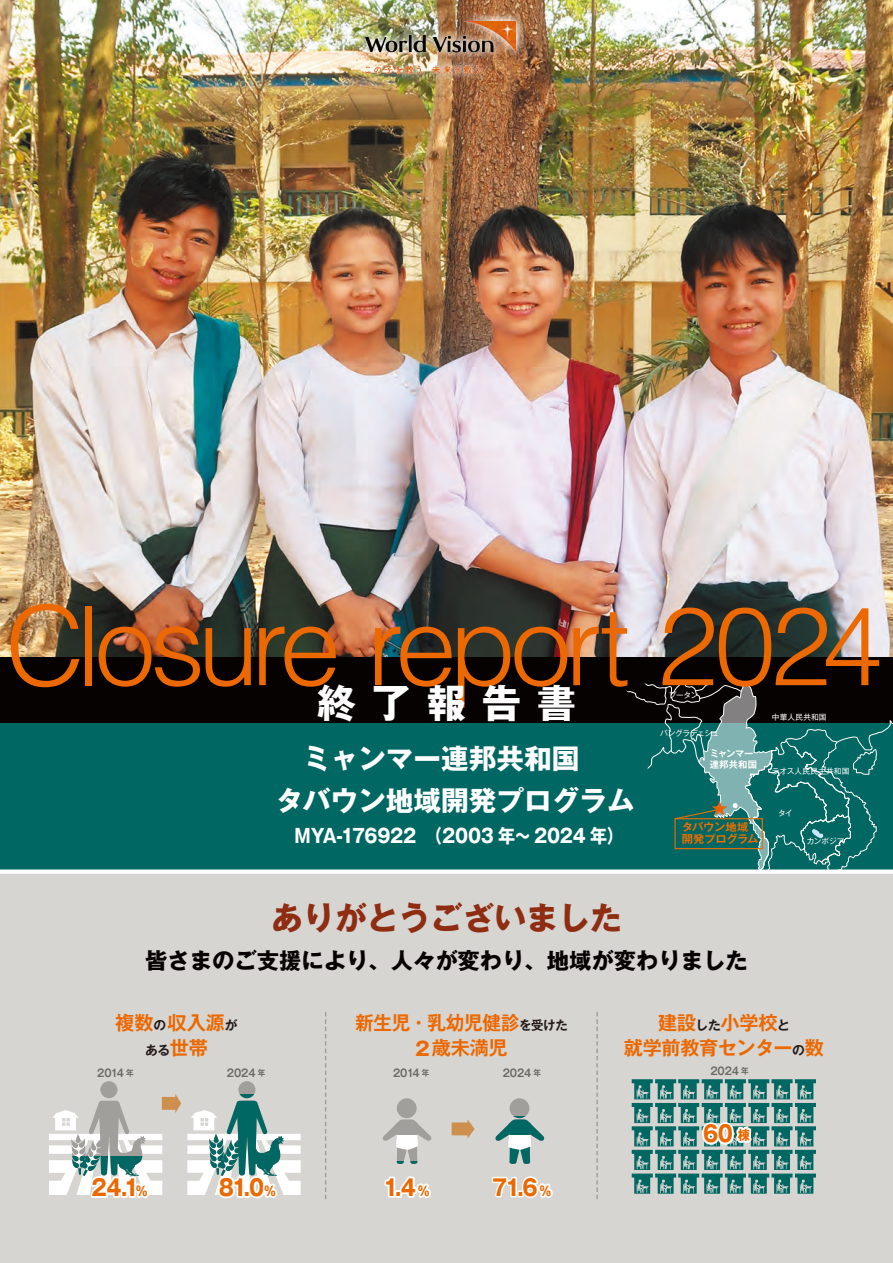
<style>
.page{position:relative;width:893px;height:1263px;background:#fff}
.page>*{position:absolute;margin:0;border:0;box-sizing:border-box;transform-origin:0 0}
.t1{font:300 110.1px "Helvetica";letter-spacing:-.065em;color:#ec6800}
.t2{font:700 39.3px "Gothic MB101 Pro";letter-spacing:.4em;color:#fff}
.t3{font:700 31.95px "Gothic MB101 Pro";color:#8e2d11}
.t4{font:700 27.6px/42px "Gothic MB101 Pro";color:#fff}
.t5{font:700 22.35px "Gothic MB101 Pro";color:#060202}
.t6{font:700 22.35px "Gothic MB101 Pro";letter-spacing:-.07em;color:#ec6800;scale:.9 1}
.t7{font:700 19.2px/24.5px "Gothic MB101 Pro De";letter-spacing:-.01em;color:#ec6800;text-align:center}
.t8{font:700 19.2px "Gothic MB101 Pro";letter-spacing:-.01em;color:#fff;scale:.9 1}
.t9{font:700 12.75px "Gothic MB101 Pro De";color:#231916}
.t10{font:700 10.8px/12.6px "Gothic MB101 Pro De";letter-spacing:-.025em;color:#ed6d00;scale:1.04 1}
.t11{font:700 10.65px "Gothic MB101 Pro De";letter-spacing:-.01em;color:#6a6966;scale:.9 1}
.t12{font:700 9.3px/11.6px "Gothic MB101 Pro De";color:#fff}
.t13{font:7.65px "Gothic MB101 Pro";color:#fff}
.t14{font:7.65px "Gothic MB101 Pro";letter-spacing:.02em;color:#fff}
.t15{font:7.65px "Gothic MB101 Pro";letter-spacing:-.05em;color:#fff}
.s1{font-size:12.75px;color:#231916}
.s2{font-size:19.2px;color:#ec6800}
.s3{font-family:"Gothic MB101 Pro"}
.s4{font-size:8.55px}
.s5{font-size:13.2px}
.s6{font-size:13.5px}
</style>
<div class="page">
<div style="left:0;top:723px;width:893px;height:540px;background:#d6d5d2"></div>
<img style="left:0;top:0;width:893px;height:657px">
<div style="left:0;top:723px;width:893px;height:149px;background:#006762"></div>
<div style="left:0;top:657px;width:893px;height:66px;background:#060202"></div>
<div style="left:0;top:869px;width:893px;height:5px;background:#fff"></div>
<svg style="left:620px;top:683px;width:273px;height:187px"></svg>
<img style="left:357px;top:12px;width:168px;height:70px">
<svg style="left:325px;top:1012px;width:1px;height:187px"></svg>
<svg style="left:596px;top:1012px;width:2px;height:187px"></svg>
<svg style="left:452px;top:1119px;width:23px;height:19px"></svg>
<svg style="left:384px;top:1176px;width:47px;height:22px"></svg>
<svg style="left:492px;top:1176px;width:61px;height:22px"></svg>
<svg style="left:49px;top:1081px;width:132px;height:117px"></svg>
<svg style="left:187px;top:1081px;width:114px;height:118px"></svg>
<svg style="left:382px;top:1098px;width:50px;height:66px"></svg>
<svg style="left:495px;top:1098px;width:50px;height:66px"></svg>
<svg style="left:632px;top:1079px;width:184px;height:115px"></svg>
<h1 class="t1" style="left:6px;top:558px;width:879px">Closure report 2024</h1>
<h2 class="t2" style="left:317px;top:671px;width:261px">終了報告書</h2>
<p class="t13" style="left:669px;top:689px;width:31px">プータン</p>
<p class="t13" style="left:772px;top:711px;width:56px">中華人民共和国</p>
<h3 class="t4" style="left:275px;top:734px;width:361px;text-indent:28px">ミャンマー連邦共和国<br>タバウン地域開発プログラム</h3>
<p class="t8" style="left:295px;top:820px;width:367px">MYA-176922　（2003 年～ 2024 年）</p>
<p class="t15" style="left:660px;top:726px;width:61px">バングラデェシュ</p>
<p class="t12" style="left:710px;top:746px;width:49px">ミャンマー連邦共和国</p>
<p class="t10" style="left:682px;top:819px;width:75px">タバウン地域開発プログラム</p>
<p class="t14" style="left:772px;top:765px;width:79px">ラオス人民民主共和国</p>
<p class="t13" style="left:778px;top:806px;width:16px">タイ</p>
<p class="t13" style="left:807px;top:835px;width:39px">カンボジア</p>
<h3 class="t3" style="left:271px;top:891px;width:352px">ありがとうございました</h3>
<p class="t5" style="left:145px;top:942px;width:604px">皆さまのご支援により、人々が変わり、地域が変わりました</p>
<p class="t7" style="left:115px;top:1008px;width:124px">複数<span class="s1">の</span>収入源<span class="s1">が</span></p>
<p class="t9" style="left:145px;top:1039px;width:64px">ある<span class="s2">世帯</span></p>
<p class="t7" style="left:355px;top:1008px;width:214px">新生児・乳幼児健診<span class="s1">を受けた<br></span><span class="s3">2</span>歳未満児</p>
<p class="t7" style="left:624px;top:1008px;width:201px">建設<span class="s1">した</span>小学校<span class="s1">と<br></span>就学前教育センター<span class="s1">の</span>数</p>
<p class="t11" style="left:97px;top:1064px;width:42px">2014 <span class="s4">年</span></p>
<p class="t11" style="left:227px;top:1064px;width:44px">2024 <span class="s4">年</span></p>
<p class="t11" style="left:393px;top:1064px;width:42px">2014 <span class="s4">年</span></p>
<p class="t11" style="left:503px;top:1064px;width:44px">2024 <span class="s4">年</span></p>
<p class="t11" style="left:710px;top:1062px;width:44px">2024 <span class="s4">年</span></p>
<p class="t6" style="left:92px;top:1169px;width:64px">24.1<span class="s5">%</span></p>
<p class="t6" style="left:219px;top:1169px;width:65px">81.0<span class="s5">%</span></p>
<p class="t6" style="left:383px;top:1169px;width:53px">1.4 <span class="s5">%</span></p>
<p class="t6" style="left:492px;top:1169px;width:67px">71.6 <span class="s5">%</span></p>
<p class="t6" style="left:703px;top:1115px;width:54px">60 <span class="s6">棟</span></p>
</div>
